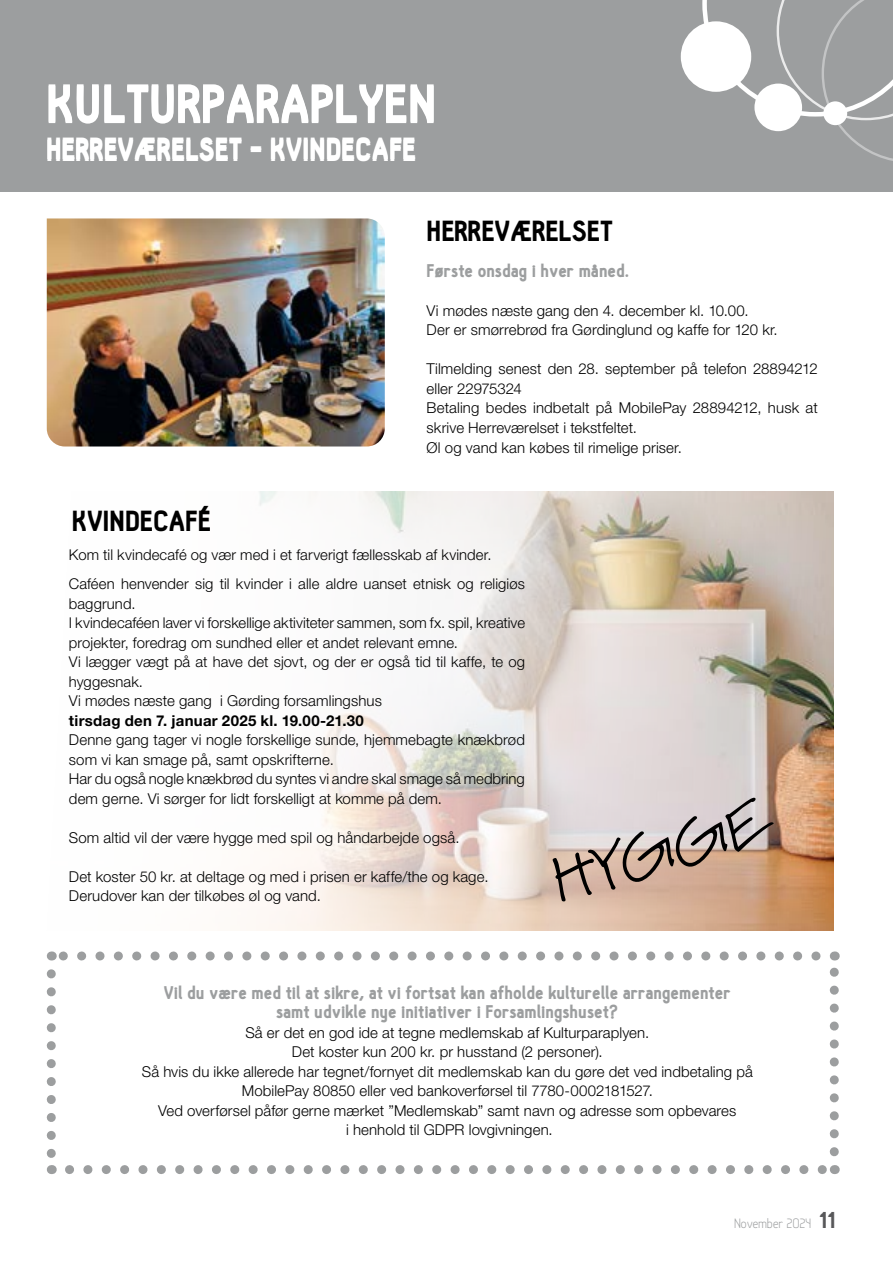
<style>
.page{position:relative;width:893px;height:1263px;background:#fff}
.page>*{position:absolute;margin:0;border:0;box-sizing:border-box;transform-origin:0 0}
.t1{font:63.9px "Marydale";color:#000}
.t2{font:900 52.5px "Hallosans";color:#fff}
.t3{font:900 30px "Hallosans";color:#fff}
.t4{font:900 28.5px "Hallosans";color:#000}
.t5{font:900 18px/19.5px "Hallosans";color:#9c9e9f;text-align:center}
.t6{font:300 15px/19.5px "Helvetica Neue";letter-spacing:.005em;color:#000}
.t7{font:700 15px "Helvetica Neue";letter-spacing:.02em;color:#000}
.t8{font:300 15px "Hallosans";color:#9c9e9f}
.t9{font:300 14.85px/19.5px "Helvetica Neue";letter-spacing:.005em;color:#000}
.s1{font-weight:900;font-size:22.5px;color:#58585a}
</style>
<div class="page">
<svg style="left:69px;top:1165px;width:756px;height:9px"></svg>
<svg style="left:60px;top:951px;width:756px;height:9px"></svg>
<svg style="left:47px;top:974px;width:9px;height:200px"></svg>
<svg style="left:830px;top:951px;width:9px;height:201px"></svg>
<img style="left:256px;top:491px;width:577px;height:439px">
<div style="left:0;top:0;width:893px;height:191px;background:#9c9e9f"></div>
<div style="left:681px;top:21px;width:70px;height:71px;background:#fff;border-radius:50%"></div>
<svg style="left:702px;top:0;width:191px;height:161px"></svg>
<div style="left:754px;top:84px;width:48px;height:47px;background:#fff;border-radius:50%"></div>
<div style="left:823px;top:101px;width:24px;height:24px;background:#fff;border-radius:50%"></div>
<img style="left:47px;top:218px;width:338px;height:228px">
<h2 class="t2" style="left:46px;top:75px;width:392px">KULTURPARAPLYEN</h2>
<h3 class="t3" style="left:46px;top:132px;width:372px">HERREVÆRELSET - KVINDECAFE</h3>
<h3 class="t4" style="left:72px;top:505px;width:141px">KVINDECAFÉ</h3>
<h3 class="t4" style="left:427px;top:215px;width:188px">HERREVÆRELSET</h3>
<p class="t5" style="left:427px;top:262px;width:205px">Første onsdag i hver måned.</p>
<p class="t6" style="left:427px;top:300px;width:353px">Vi mødes næste gang den 4. december kl. 10.00.<br>Der er smørrebrød fra Gørdinglund og kaffe for 120 kr.</p>
<p class="t6" style="left:427px;top:359px;width:393px">Tilmelding senest den 28. september på telefon 28894212 eller 22975324<br>Betaling bedes indbetalt på MobilePay 28894212, husk at skrive Herreværelset i tekstfeltet.<br>Øl og vand kan købes til rimelige priser.</p>
<p class="t9" style="left:69px;top:539px;width:458px;line-height:29px">Kom til kvindecafé og vær med i et farverigt fællesskab af kvinder.<br>Caféen henvender sig til kvinder i alle aldre uanset etnisk og religiøs</p>
<p class="t9" style="left:69px;top:593px;width:458px">baggrund.<br>I kvindecaféen laver vi forskellige aktiviteter sammen, som fx. spil, kreative projekter, foredrag om sundhed eller et andet relevant emne.<br>Vi lægger vægt på at have det sjovt, og der er også tid til kaffe, te og hyggesnak.</p>
<p class="t6" style="left:69px;top:690px;width:314px">Vi mødes næste gang i Gørding forsamlingshus</p>
<p class="t7" style="left:69px;top:708px;width:296px">tirsdag den 7. januar 2025 kl. 19.00-21.30</p>
<p class="t6" style="left:69px;top:729px;width:457px">Denne gang tager vi nogle forskellige sunde, hjemmebagte knækbrød som vi kan smage på, samt opskrifterne.<br>Har du også nogle knækbrød du syntes vi andre skal smage så medbring dem gerne. Vi sørger for lidt forskelligt at komme på dem.</p>
<p class="t6" style="left:69px;top:827px;width:392px">Som altid vil der være hygge med spil og håndarbejde også.</p>
<p class="t6" style="left:69px;top:866px;width:421px">Det koster 50 kr. at deltage og med i prisen er kaffe/the og kage.<br>Derudover kan der tilkøbes øl og vand.</p>
<h1 class="t1" style="left:542px;top:845px;width:224px;rotate:-16deg">HYGGE</h1>
<p class="t5" style="left:164px;top:983px;width:568px">Vil du være med til at sikre, at vi fortsat kan afholde kulturelle arrangementer samt udvikle nye initiativer i Forsamlingshuset?</p>
<p class="t6" style="left:142px;top:1022px;width:612px;text-align:center">Så er det en god ide at tegne medlemskab af Kulturparaplyen.<br>Det koster kun 200 kr. pr husstand (2 personer).<br>Så hvis du ikke allerede har tegnet/fornyet dit medlemskab kan du gøre det ved indbetaling på MobilePay 80850 eller ved bankoverførsel til 7780-0002181527.<br>Ved overførsel påfør gerne mærket ”Medlemskab” samt navn og adresse som opbevares<br>i henhold til GDPR lovgivningen.</p>
<p class="t8" style="left:734px;top:1216px;width:103px">November 2024 <span class="s1">11</span></p>
</div>
